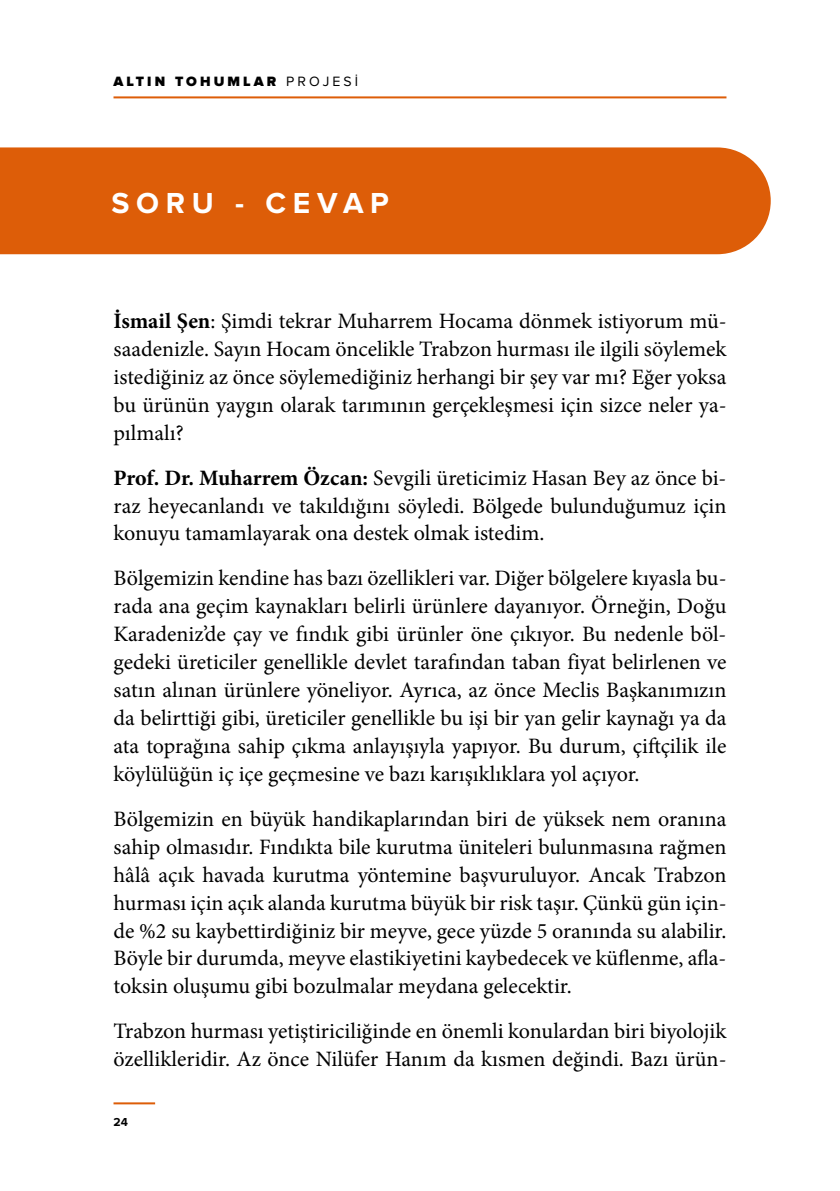
<style>
.page{position:relative;width:840px;height:1191px;background:#fff}
.page>*{position:absolute;margin:0;border:0;box-sizing:border-box;transform-origin:0 0}
.t1{font:700 30px "Proxima Nova";letter-spacing:.225em;color:#fff}
.t2{font:22px/28px "Minion Pro";color:#000;text-align:justify}
.t3{font:900 14px "Proxima Nova";letter-spacing:.22em;color:#000}
.t4{font:700 12px "Proxima Nova";color:#000}
.s1{font-weight:400}
.s2{font-weight:700}
</style>
<div class="page">
<hr style="left:113px;top:96px;width:613px;height:2px;background:#dd5d08">
<hr style="left:113px;top:1102px;width:42px;height:2px;background:#dd5d08">
<div style="left:0;top:147px;width:770px;height:107px;background:#dd5d08"></div>
<p class="t3" style="left:113px;top:75px;width:246px">ALTIN TOHUMLAR <span class="s1">PROJESİ</span></p>
<h1 class="t1" style="left:111px;top:189px;width:279px">SORU - CEVAP</h1>
<p class="t2" style="left:113px;top:307px;width:614px"><span class="s2">İsmail Şen</span>: Şimdi tekrar Muharrem Hocama dönmek istiyorum mü&shy;saadenizle. Sayın Hocam öncelikle Trabzon hurması ile ilgili söylemek istediğiniz az önce söylemediğiniz herhangi bir şey var mı? Eğer yoksa bu ürünün yaygın olarak tarımının gerçekleşmesi için sizce neler ya&shy;pılmalı?</p>
<p class="t2" style="left:113px;top:463px;width:614px"><span class="s2">Prof. Dr. Muharrem Özcan:</span> Sevgili üreticimiz Hasan Bey az önce bi&shy;raz heyecanlandı ve takıldığını söyledi. Bölgede bulunduğumuz için konuyu tamamlayarak ona destek olmak istedim.</p>
<p class="t2" style="left:113px;top:564px;width:614px">Bölgemizin kendine has bazı özellikleri var. Diğer bölgelere kıyasla bu&shy;rada ana geçim kaynakları belirli ürünlere dayanıyor. Örneğin, Doğu Karadeniz’de çay ve fındık gibi ürünler öne çıkıyor. Bu nedenle böl&shy;gedeki üreticiler genellikle devlet tarafından taban fiyat belirlenen ve satın alınan ürünlere yöneliyor. Ayrıca, az önce Meclis Başkanımızın da belirttiği gibi, üreticiler genellikle bu işi bir yan gelir kaynağı ya da ata toprağına sahip çıkma anlayışıyla yapıyor. Bu durum, çiftçilik ile köylülüğün iç içe geçmesine ve bazı karışıklıklara yol açıyor.</p>
<p class="t2" style="left:113px;top:805px;width:614px">Bölgemizin en büyük handikaplarından biri de yüksek nem oranına sahip olmasıdır. Fındıkta bile kurutma üniteleri bulunmasına rağmen hâlâ açık havada kurutma yöntemine başvuruluyor. Ancak Trabzon hurması için açık alanda kurutma büyük bir risk taşır. Çünkü gün için&shy;de %2 su kaybettirdiğiniz bir meyve, gece yüzde 5 oranında su alabilir.<br>Böyle bir durumda, meyve elastikiyetini kaybedecek ve küflenme, afla&shy;toksin oluşumu gibi bozulmalar meydana gelecektir.</p>
<p class="t2" style="left:113px;top:1017px;width:614px">Trabzon hurması yetiştiriciliğinde en önemli konulardan biri biyolojik özellikleridir. Az önce Nilüfer Hanım da kısmen değindi. Bazı ürün-</p>
<p class="t4" style="left:113px;top:1116px;width:16px">24</p>
</div>
